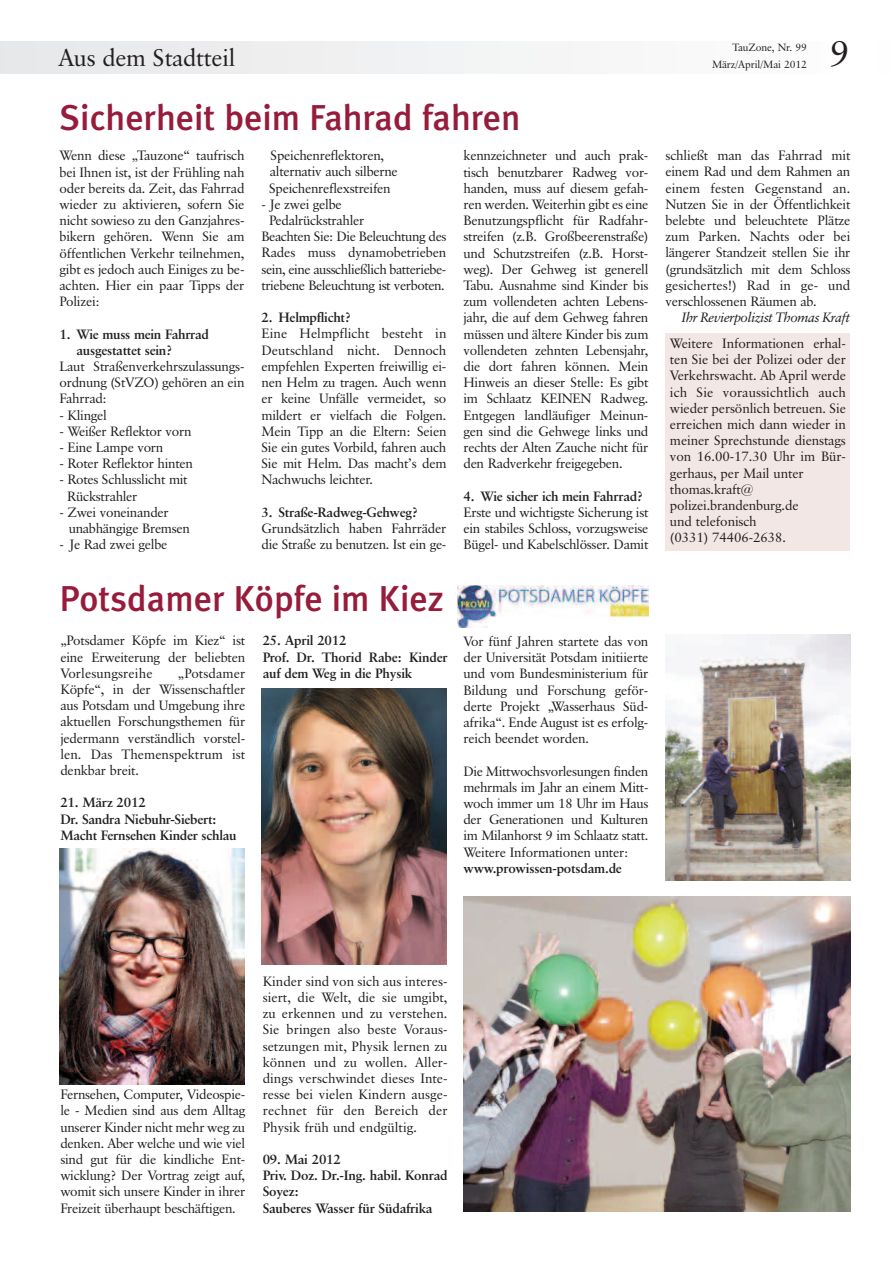
<style>
.page{position:relative;width:893px;height:1263px;background:#fff}
.page>*{position:absolute;margin:0;border:0;box-sizing:border-box;transform-origin:0 0}
.t1{font:500 36px "Meta Plus";color:#971c3c}
.t2{font:36px "Classical Garamond BT";color:#231f20}
.t3{font:24px "Classical Garamond BT";letter-spacing:-.01em;color:#231f20}
.t4{font:13.5px/16.2px "Classical Garamond BT";letter-spacing:-.02em;color:#231f20;text-align:justify}
.t5{font:700 13.5px/16.2px "Classical Garamond BT";letter-spacing:-.02em;color:#231f20}
.t6{font:italic 13.5px "Classical Garamond BT";letter-spacing:-.02em;color:#231f20}
.t7{font:10.5px/17.2px "Classical Garamond BT";letter-spacing:-.01em;color:#231f20;text-align:right}
</style>
<div class="page">
<div style="left:0;top:41px;width:893px;height:33px;background:#f1f2f3"></div>
<div style="left:830px;top:38px;width:47px;height:43px;background:#fff"></div>
<img style="left:261px;top:689px;width:185px;height:276px">
<img style="left:463px;top:897px;width:387px;height:315px">
<img style="left:60px;top:848px;width:184px;height:236px">
<img style="left:665px;top:635px;width:185px;height:245px">
<div style="left:665px;top:333px;width:185px;height:218px;background:#f3e7e5"></div>
<img style="left:457px;top:586px;width:192px;height:42px">
<h2 class="t3" style="left:59px;top:47px;width:178px">Aus dem Stadtteil</h2>
<h1 class="t2" style="left:830px;top:39px;width:22px">9</h1>
<p class="t7" style="left:712px;top:39px;width:97px">TauZone, Nr. 99<br>März/April/Mai 2012</p>
<h1 class="t1" style="left:60px;top:97px;width:462px">Sicherheit beim Fahrad fahren</h1>
<p class="t4" style="left:60px;top:149px;width:186px">Wenn diese „Tauzone“ taufrisch bei Ihnen ist, ist der Frühling nah oder bereits da. Zeit, das Fahrrad wieder zu aktivieren, sofern Sie nicht sowieso zu den Ganzjahres&shy;bikern gehören. Wenn Sie am öffentlichen Verkehr teilnehmen, gibt es jedoch auch Einiges zu be&shy;achten. Hier ein paar Tipps der Polizei:</p>
<p class="t5" style="left:77px;top:327px;width:134px;text-indent:-17px">1. Wie muss mein Fahrrad ausgestattet sein?</p>
<p class="t4" style="left:60px;top:359px;width:186px">Laut Straßenverkehrszulassungs&shy;ordnung (StVZO) gehören an ein Fahrrad:</p>
<p class="t4" style="left:60px;top:408px;width:49px">- Klingel</p>
<p class="t4" style="left:60px;top:424px;width:134px">- Weißer Reflektor vorn</p>
<p class="t4" style="left:60px;top:440px;width:105px">- Eine Lampe vorn</p>
<p class="t4" style="left:60px;top:456px;width:135px">- Roter Reflektor hinten</p>
<p class="t4" style="left:67px;top:473px;width:122px;text-indent:-8px">- Rotes Schlusslicht mit<br>Rückstrahler</p>
<p class="t4" style="left:69px;top:505px;width:123px;text-indent:-9px">- Zwei voneinander unabhängige Bremsen</p>
<p class="t4" style="left:60px;top:537px;width:109px">- Je Rad zwei gelbe</p>
<p class="t4" style="left:269px;top:149px;width:130px;text-align:left">Speichenreflektoren, alternativ auch silberne<br>Speichenreflexstreifen</p>
<p class="t4" style="left:261px;top:197px;width:82px">- Je zwei gelbe</p>
<p class="t4" style="left:269px;top:213px;width:97px">Pedalrückstrahler</p>
<p class="t4" style="left:261px;top:230px;width:186px">Beachten Sie: Die Beleuchtung des</p>
<p class="t4" style="left:261px;top:246px;width:186px">Rades muss dynamobetrieben</p>
<p class="t4" style="left:261px;top:262px;width:186px">sein, eine ausschließlich batteriebe-</p>
<p class="t4" style="left:261px;top:278px;width:185px">triebene Beleuchtung ist verboten.</p>
<p class="t5" style="left:261px;top:311px;width:91px">2. Helmpflicht?</p>
<p class="t4" style="left:261px;top:327px;width:186px">Eine Helmpflicht besteht in Deutschland nicht. Dennoch empfehlen Experten freiwillig ei&shy;nen Helm zu tragen. Auch wenn er keine Unfälle vermeidet, so mildert er vielfach die Folgen.<br>Mein Tipp an die Eltern: Seien Sie ein gutes Vorbild, fahren auch Sie mit Helm. Das macht’s dem Nachwuchs leichter.</p>
<p class="t5" style="left:261px;top:505px;width:158px">3. Straße-Radweg-Gehweg?</p>
<p class="t4" style="left:261px;top:521px;width:186px">Grundsätzlich haben Fahrräder die Straße zu benutzen. Ist ein ge-</p>
<h1 class="t1" style="left:60px;top:578px;width:386px">Potsdamer Köpfe im Kiez</h1>
<p class="t4" style="left:60px;top:634px;width:186px">„Potsdamer Köpfe im Kiez“ ist eine Erweiterung der beliebten Vorlesungsreihe</p>
<p class="t4" style="left:60px;top:666px;width:186px;text-indent:118px">„Potsdamer Köpfe“, in der Wissenschaftler aus Potsdam und Umgebung ihre aktuellen Forschungsthemen für jedermann verständlich vorstel&shy;len. Das Themenspektrum ist denkbar breit.</p>
<p class="t5" style="left:60px;top:796px;width:178px">21. März 2012<br>Dr. Sandra Niebuhr-Siebert:<br>Macht Fernsehen Kinder schlau</p>
<p class="t5" style="left:263px;top:634px;width:186px">25. April 2012<br>Prof. Dr. Thorid Rabe: Kinder auf dem Weg in die Physik</p>
<p class="t4" style="left:463px;top:149px;width:186px">kennzeichneter und auch prak&shy;tisch benutzbarer Radweg vor&shy;handen, muss auf diesem gefah&shy;ren werden. Weiterhin gibt es eine Benutzungspflicht für Radfahr&shy;streifen (z.B. Großbeerenstraße) und Schutzstreifen (z.B. Horst&shy;weg). Der Gehweg ist generell Tabu. Ausnahme sind Kinder bis zum vollendeten achten Lebens&shy;jahr, die auf dem Gehweg fahren müssen und ältere Kinder bis zum vollendeten zehnten Lebensjahr, die dort fahren können. Mein Hinweis an dieser Stelle: Es gibt im Schlaatz KEINEN Radweg.<br>Entgegen landläufiger Meinun&shy;gen sind die Gehwege links und rechts der Alten Zauche nicht für den Radverkehr freigegeben.</p>
<p class="t5" style="left:463px;top:489px;width:181px">4. Wie sicher ich mein Fahrrad?</p>
<p class="t4" style="left:463px;top:505px;width:186px">Erste und wichtigste Sicherung ist ein stabiles Schloss, vorzugsweise Bügel- und Kabelschlösser. Damit</p>
<p class="t4" style="left:463px;top:634px;width:186px">Vor fünf Jahren startete das von der Universität Potsdam initiierte und vom Bundesministerium für Bildung und Forschung geför&shy;derte Projekt „Wasserhaus Süd&shy;afrika“. Ende August ist es erfolg&shy;reich beendet worden.</p>
<p class="t4" style="left:463px;top:764px;width:186px">Die Mittwochsvorlesungen finden mehrmals im Jahr an einem Mitt&shy;woch immer um 18 Uhr im Haus der Generationen und Kulturen im Milanhorst 9 im Schlaatz statt.<br>Weitere Informationen unter:</p>
<p class="t5" style="left:463px;top:861px;width:160px">www.prowissen-potsdam.de</p>
<p class="t4" style="left:665px;top:149px;width:186px">schließt man das Fahrrad mit einem Rad und dem Rahmen an einem festen Gegenstand an.<br>Nutzen Sie in der Öffentlichkeit belebte und beleuchtete Plätze zum Parken. Nachts oder bei längerer Standzeit stellen Sie ihr (grundsätzlich mit dem Schloss gesichertes!) Rad in ge- und verschlossenen Räumen ab.</p>
<p class="t6" style="left:682px;top:313px;width:170px">Ihr Revierpolizist Thomas Kraft</p>
<p class="t4" style="left:670px;top:336px;width:177px;text-align:left">Weitere Informationen erhal&shy;ten Sie bei der Polizei oder der<br>Verkehrswacht. Ab April werde ich Sie voraussichtlich auch wieder persönlich betreuen. Sie erreichen mich dann wieder in meiner Sprechstunde dienstags von 16.00-17.30 Uhr im Bür&shy;gerhaus, per Mail unter thomas.kraft@ polizei.brandenburg.de<br>und telefonisch<br>(0331) 74406-2638.</p>
<p class="t4" style="left:60px;top:1087px;width:186px">Fernsehen, Computer, Videospie&shy;le - Medien sind aus dem Alltag unserer Kinder nicht mehr weg zu denken. Aber welche und wie viel sind gut für die kindliche Ent&shy;wicklung? Der Vortrag zeigt auf, womit sich unsere Kinder in ihrer Freizeit überhaupt beschäftigen.</p>
<p class="t4" style="left:263px;top:974px;width:186px">Kinder sind von sich aus interes&shy;siert, die Welt, die sie umgibt, zu erkennen und zu verstehen.<br>Sie bringen also beste Voraus&shy;setzungen mit, Physik lernen zu können und zu wollen. Aller&shy;dings verschwindet dieses Inte&shy;resse bei vielen Kindern ausge&shy;rechnet für den Bereich der Physik früh und endgültig.</p>
<p class="t5" style="left:263px;top:1152px;width:186px">09. Mai 2012<br>Priv. Doz. Dr.-Ing. habil. Konrad<br>Soyez:<br>Sauberes Wasser für Südafrika</p>
</div>
